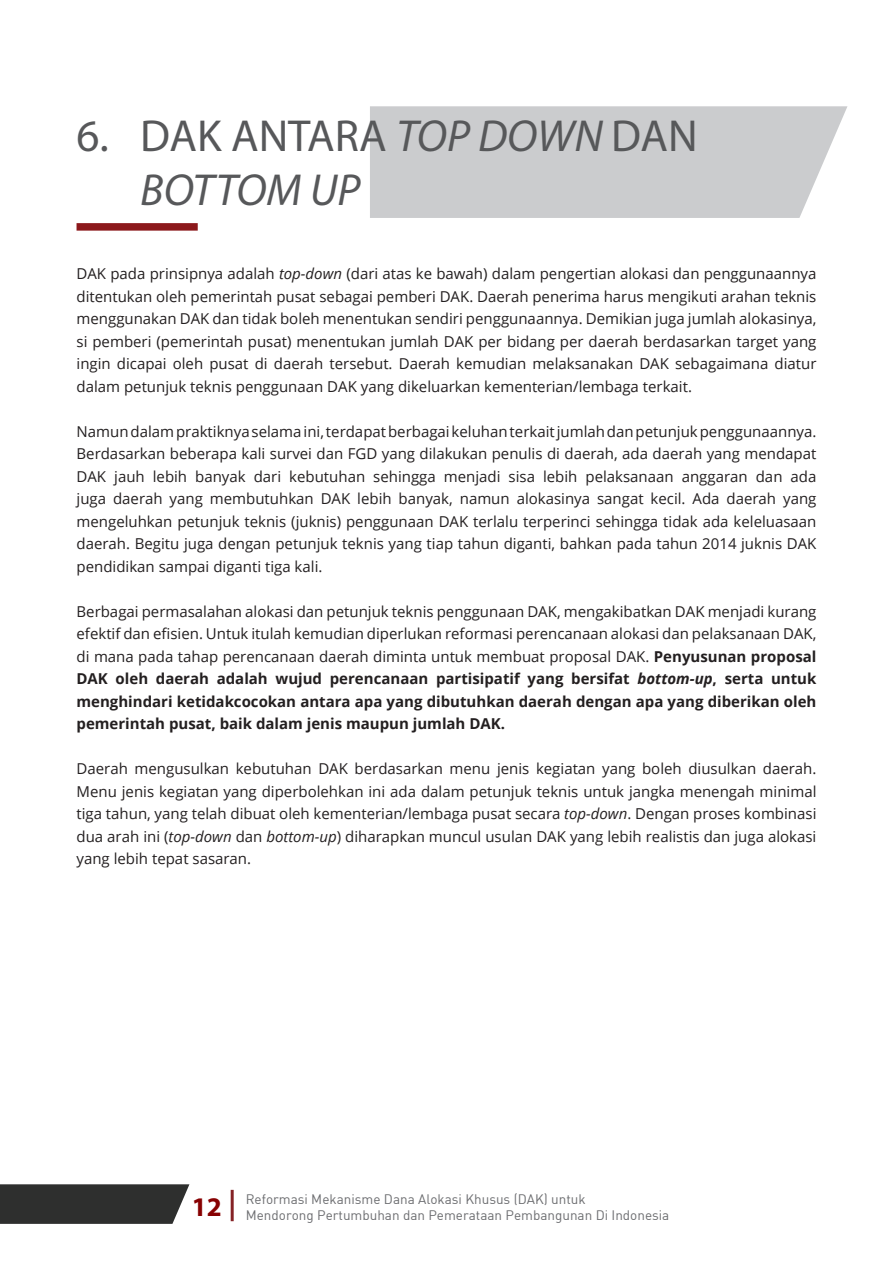
<style>
.page{position:relative;width:893px;height:1263px;background:#fff}
.page>*{position:absolute;margin:0;border:0;box-sizing:border-box;transform-origin:0 0}
.t1{font:italic 45px/54px "Myriad Pro";color:#57585a}
.t2{font:15px/22.5px "Open Sans";color:#231f20;text-align:justify}
.t3{font:13.5px/16.2px "DIN";color:#6c6d70}
.s1{font-style:normal}
.s2{font-style:italic}
.s3{font-weight:700}
.s4{font-weight:700;font-style:italic}
.s5{font-family:"Myriad Pro";font-weight:700;font-size:27px;color:#870102}
</style>
<div class="page">
<div style="left:370px;top:106px;width:477px;height:112px;background:#cbccce"></div>
<svg style="left:0;top:1184px;width:189px;height:40px;background:#393a39"></svg>
<hr style="left:231px;top:1190px;width:3px;height:31px;background:#852326">
<div style="left:77px;top:223px;width:121px;height:8px;background:#8c181b"></div>
<h1 class="t1" style="left:140px;top:108px;width:559px;text-indent:-64px"><span class="s1">6. DAK ANTARA</span> TOP DOWN <span class="s1">DAN<br></span>BOTTOM UP</h1>
<p class="t2" style="left:77px;top:262px;width:741px">DAK pada prinsipnya adalah <span class="s2">top-down</span> (dari atas ke bawah) dalam pengertian alokasi dan penggunaannya ditentukan oleh pemerintah pusat sebagai pemberi DAK. Daerah penerima harus mengikuti arahan teknis menggunakan DAK dan tidak boleh menentukan sendiri penggunaannya. Demikian juga jumlah alokasinya, si pemberi (pemerintah pusat) menentukan jumlah DAK per bidang per daerah berdasarkan target yang ingin dicapai oleh pusat di daerah tersebut. Daerah kemudian melaksanakan DAK sebagaimana diatur dalam petunjuk teknis penggunaan DAK yang dikeluarkan kementerian/lembaga terkait.</p>
<p class="t2" style="left:77px;top:419px;width:741px">Namun dalam praktiknya selama ini, terdapat berbagai keluhan terkait jumlah dan petunjuk penggunaannya.<br>Berdasarkan beberapa kali survei dan FGD yang dilakukan penulis di daerah, ada daerah yang mendapat DAK jauh lebih banyak dari kebutuhan sehingga menjadi sisa lebih pelaksanaan anggaran dan ada juga daerah yang membutuhkan DAK lebih banyak, namun alokasinya sangat kecil. Ada daerah yang mengeluhkan petunjuk teknis (juknis) penggunaan DAK terlalu terperinci sehingga tidak ada keleluasaan daerah. Begitu juga dengan petunjuk teknis yang tiap tahun diganti, bahkan pada tahun 2014 juknis DAK pendidikan sampai diganti tiga kali.</p>
<p class="t2" style="left:77px;top:599px;width:741px">Berbagai permasalahan alokasi dan petunjuk teknis penggunaan DAK, mengakibatkan DAK menjadi kurang efektif dan efisien. Untuk itulah kemudian diperlukan reformasi perencanaan alokasi dan pelaksanaan DAK, di mana pada tahap perencanaan daerah diminta untuk membuat proposal DAK. <span class="s3">Penyusunan proposal DAK oleh daerah adalah wujud perencanaan partisipatif yang bersifat</span> <span class="s4">bottom-up</span><span class="s3">, serta untuk menghindari ketidakcocokan antara apa yang dibutuhkan daerah dengan apa yang diberikan oleh pemerintah pusat, baik dalam jenis maupun jumlah DAK.</span></p>
<p class="t2" style="left:77px;top:757px;width:741px">Daerah mengusulkan kebutuhan DAK berdasarkan menu jenis kegiatan yang boleh diusulkan daerah.<br>Menu jenis kegiatan yang diperbolehkan ini ada dalam petunjuk teknis untuk jangka menengah minimal tiga tahun, yang telah dibuat oleh kementerian/lembaga pusat secara <span class="s2">top-down</span>. Dengan proses kombinasi dua arah ini (<span class="s2">top-down</span> dan <span class="s2">bottom-up</span>) diharapkan muncul usulan DAK yang lebih realistis dan juga alokasi yang lebih tepat sasaran.</p>
<p class="t3" style="left:246px;top:1191px;width:425px;text-indent:-54px"><span class="s5">12</span> Reformasi Mekanisme Dana Alokasi Khusus (DAK) untuk<br>Mendorong Pertumbuhan dan Pemerataan Pembangunan Di Indonesia</p>
</div>
